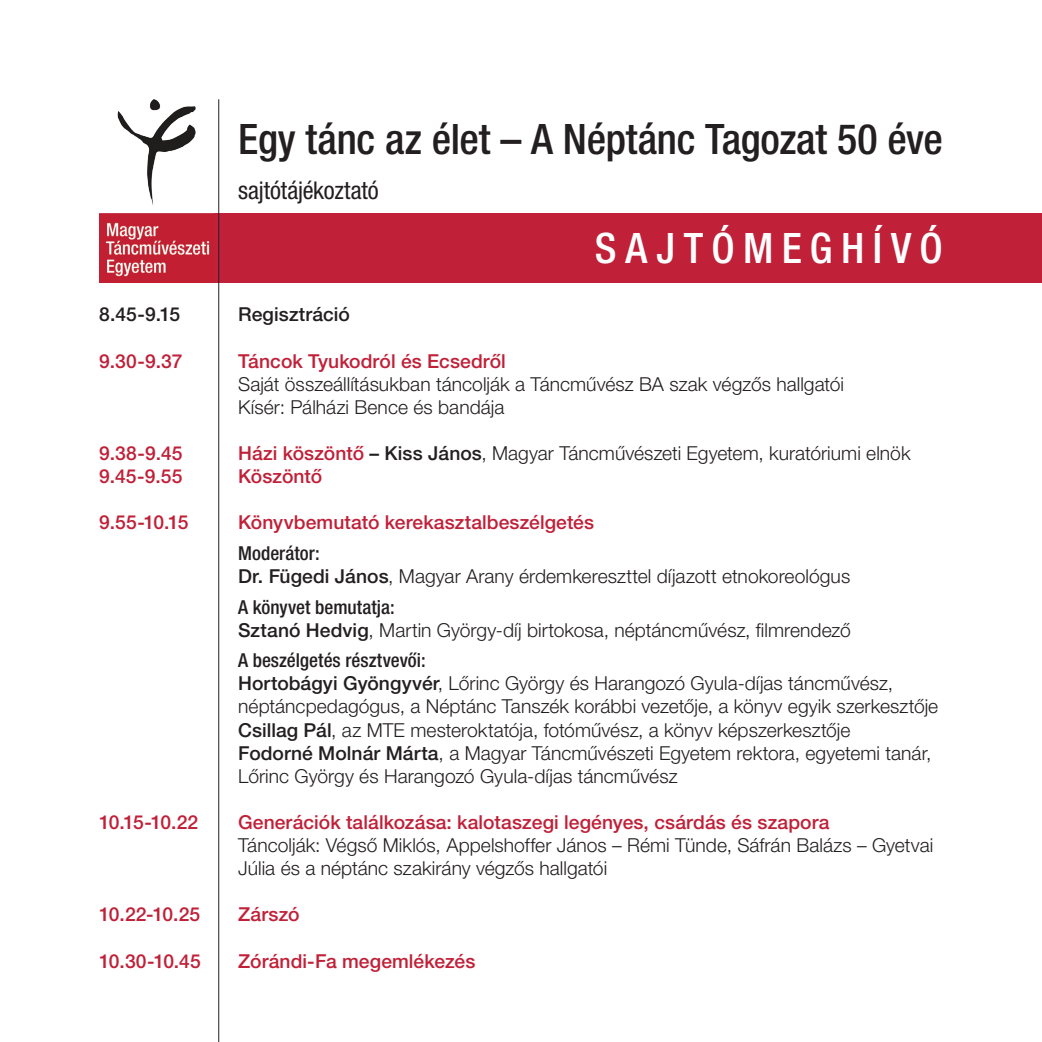
<style>
.page{position:relative;width:1042px;height:1042px;background:#fff}
.page>*{position:absolute;margin:0;border:0;box-sizing:border-box;transform-origin:0 0}
.t1{font:500 condensed 42px "Helvetica Neue LT Pro";letter-spacing:-.005em;color:#231f20}
.t2{font:500 condensed 42px "Helvetica Neue LT Pro";letter-spacing:.2em;color:#fff}
.t3{font:condensed 24.5px "Helvetica Neue LT Pro";letter-spacing:-.005em;color:#231f20}
.t4{font:300 19.25px "Helvetica Neue LT Pro";color:#231f20}
.t5{font:500 19.25px "Helvetica Neue LT Pro";letter-spacing:.005em;color:#c02038}
.t6{font:500 condensed 19.25px "Helvetica Neue LT Pro";color:#231f20}
.t7{font:500 19.25px "Helvetica Neue LT Pro";letter-spacing:.005em;color:#231f20}
.s1{font-weight:500;color:#c02038}
.s2{font-weight:500}
</style>
<div class="page">
<div style="left:99px;top:213px;width:943px;height:70px;background:#c02038"></div>
<img style="left:99px;top:99px;width:114px;height:178px">
<hr style="left:218px;top:99px;width:1px;height:943px;background:#231f20">
<p class="t1" style="left:238px;top:114px;width:706px">Egy tánc az élet – A Néptánc Tagozat 50 éve</p>
<p class="t3" style="left:238px;top:176px;width:142px">sajtótájékoztató</p>
<p class="t2" style="left:595px;top:223px;width:349px">SAJTÓMEGHÍVÓ</p>
<p class="t7" style="left:99px;top:303px;width:82px">8.45-9.15</p>
<p class="t7" style="left:238px;top:303px;width:113px">Regisztráció</p>
<p class="t5" style="left:99px;top:349px;width:85px">9.30-9.37</p>
<p class="t5" style="left:238px;top:349px;width:269px">Táncok Tyukodról és Ecsedről</p>
<p class="t4" style="left:238px;top:372px;width:607px">Saját összeállításukban táncolják a Táncművész BA szak végzős hallgatói</p>
<p class="t4" style="left:238px;top:395px;width:268px">Kísér: Pálházi Bence és bandája</p>
<p class="t5" style="left:99px;top:442px;width:85px">9.38-9.45</p>
<p class="t4" style="left:238px;top:441px;width:674px"><span class="s1">Házi köszöntő</span> <span class="s2">– Kiss János</span>, Magyar Táncművészeti Egyetem, kuratóriumi elnök</p>
<p class="t5" style="left:99px;top:465px;width:85px">9.45-9.55</p>
<p class="t5" style="left:238px;top:465px;width:86px">Köszöntő</p>
<p class="t5" style="left:99px;top:511px;width:91px">9.55-10.15</p>
<p class="t5" style="left:238px;top:511px;width:357px">Könyvbemutató kerekasztalbeszélgetés</p>
<p class="t6" style="left:238px;top:541px;width:83px">Moderátor:</p>
<p class="t4" style="left:238px;top:564px;width:613px"><span class="s2">Dr. Fügedi János</span>, Magyar Arany érdemkereszttel díjazott etnokoreológus</p>
<p class="t6" style="left:238px;top:595px;width:158px">A könyvet bemutatja:</p>
<p class="t4" style="left:238px;top:618px;width:614px"><span class="s2">Sztanó Hedvig</span>, Martin György-díj birtokosa, néptáncművész, filmrendező</p>
<p class="t6" style="left:238px;top:649px;width:189px">A beszélgetés résztvevői:</p>
<p class="t4" style="left:238px;top:672px;width:656px"><span class="s2">Hortobágyi Gyöngyvér</span>, Lőrinc György és Harangozó Gyula-díjas táncművész,</p>
<p class="t4" style="left:238px;top:695px;width:701px">néptáncpedagógus, a Néptánc Tanszék korábbi vezetője, a könyv egyik szerkesztője</p>
<p class="t4" style="left:238px;top:718px;width:614px"><span class="s2">Csillag Pál</span>, az MTE mesteroktatója, fotóművész, a könyv képszerkesztője</p>
<p class="t4" style="left:238px;top:741px;width:695px"><span class="s2">Fodorné Molnár Márta</span>, a Magyar Táncművészeti Egyetem rektora, egyetemi tanár,</p>
<p class="t4" style="left:238px;top:764px;width:441px">Lőrinc György és Harangozó Gyula-díjas táncművész</p>
<p class="t5" style="left:99px;top:810px;width:100px">10.15-10.22</p>
<p class="t5" style="left:238px;top:810px;width:593px">Generációk találkozása: kalotaszegi legényes, csárdás és szapora</p>
<p class="t4" style="left:238px;top:833px;width:696px">Táncolják: Végső Miklós, Appelshoffer János – Rémi Tünde, Sáfrán Balázs – Gyetvai</p>
<p class="t4" style="left:238px;top:856px;width:371px">Júlia és a néptánc szakirány végzős hallgatói</p>
<p class="t5" style="left:99px;top:903px;width:102px">10.22-10.25</p>
<p class="t5" style="left:238px;top:903px;width:63px">Zárszó</p>
<p class="t5" style="left:99px;top:949px;width:103px">10.30-10.45</p>
<p class="t5" style="left:238px;top:949px;width:239px">Zórándi-Fa megemlékezés</p>
</div>
